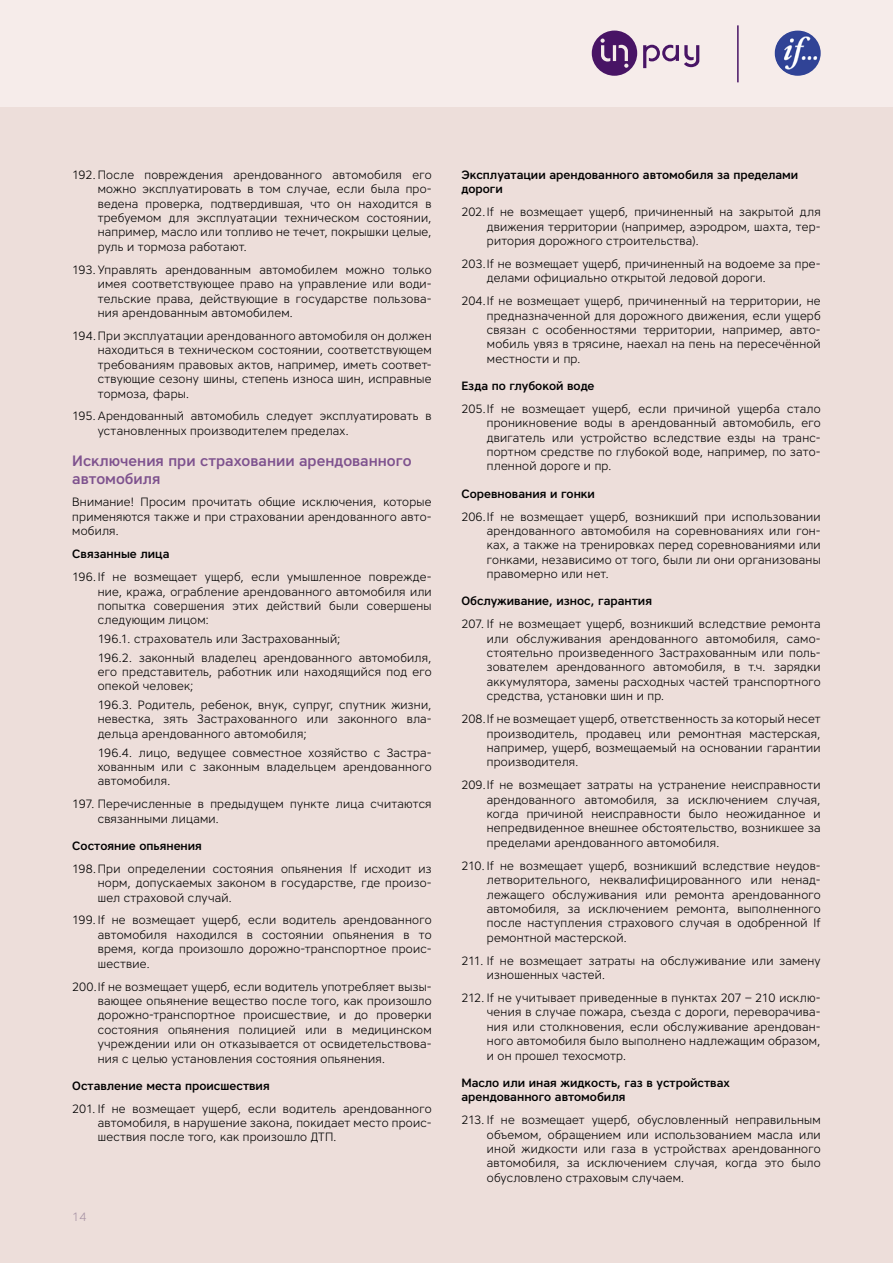
<style>
.page{position:relative;width:893px;height:1263px;background:#fff}
.page>*{position:absolute;margin:0;border:0;box-sizing:border-box;transform-origin:0 0}
.t1{font:500 15px/18px "Core Sans A55";color:#7e528e}
.t2{font:300 12px/14.4px "Core Sans A35";letter-spacing:.02em;color:#000;text-align:justify}
.t3{font:500 12px/14.4px "Core Sans A55";color:#000}
.t4{font:300 12px "Core Sans A35";color:#a995a6}
</style>
<div class="page">
<div style="left:0;top:106px;width:893px;height:1157px;background:#eddeda"></div>
<div style="left:0;top:0;width:893px;height:106px;background:#f6ecea"></div>
<svg style="left:592px;top:31px;width:107px;height:45px"></svg>
<img style="left:775px;top:31px;width:46px;height:45px;border-radius:23px">
<hr style="left:737px;top:25px;width:2px;height:57px;background:#481465">
<p class="t2" style="left:98px;top:167px;width:335px;text-indent:-26px">192.После повреждения арендованного автомобиля его можно эксплуатировать в том случае, если была про&shy;ведена проверка, подтвердившая, что он находится в требуемом для эксплуатации техническом состоянии, например, масло или топливо не течет, покрышки целые, руль и тормоза работают.</p>
<p class="t2" style="left:98px;top:262px;width:335px;text-indent:-26px">193.Управлять арендованным автомобилем можно только имея соответствующее право на управление или води&shy;тельские права, действующие в государстве пользова&shy;ния арендованным автомобилем.</p>
<p class="t2" style="left:98px;top:328px;width:335px;text-indent:-26px">194.При эксплуатации арендованного автомобиля он должен находиться в техническом состоянии, соответствующем требованиям правовых актов, например, иметь соответ&shy;ствующие сезону шины, степень износа шин, исправные тормоза, фары.</p>
<p class="t2" style="left:98px;top:409px;width:335px;text-indent:-26px">195.Арендованный автомобиль следует эксплуатировать в установленных производителем пределах.</p>
<p class="t1" style="left:72px;top:451px;width:341px">Исключения при страховании арендованного автомобиля</p>
<p class="t2" style="left:72px;top:495px;width:361px">Внимание! Просим прочитать общие исключения, которые применяются также и при страховании арендованного авто&shy;мобиля.</p>
<p class="t3" style="left:72px;top:546px;width:99px">Связанные лица</p>
<p class="t2" style="left:98px;top:569px;width:335px;text-indent:-26px">196.If не возмещает ущерб, если умышленное поврежде&shy;ние, кража, ограбление арендованного автомобиля или попытка совершения этих действий были совершены следующим лицом:</p>
<p class="t2" style="left:98px;top:629px;width:335px;line-height:18.6px">196.1. страхователь или Застрахованный;<br>196.2. законный владелец арендованного автомобиля,</p>
<p class="t2" style="left:98px;top:664px;width:335px">его представитель, работник или находящийся под его опекой человек;</p>
<p class="t2" style="left:98px;top:697px;width:335px">196.3. Родитель, ребенок, внук, супруг, спутник жизни, невестка, зять Застрахованного или законного вла&shy;дельца арендованного автомобиля;</p>
<p class="t2" style="left:98px;top:745px;width:335px">196.4. лицо, ведущее совместное хозяйство с Застра&shy;хованным или с законным владельцем арендованного автомобиля.</p>
<p class="t2" style="left:98px;top:796px;width:335px;text-indent:-26px">197. Перечисленные в предыдущем пункте лица считаются связанными лицами.</p>
<p class="t3" style="left:72px;top:838px;width:131px">Состояние опьянения</p>
<p class="t2" style="left:98px;top:861px;width:335px;text-indent:-26px">198.При определении состояния опьянения If исходит из норм, допускаемых законом в государстве, где произо&shy;шел страховой случай.</p>
<p class="t2" style="left:98px;top:913px;width:335px;text-indent:-26px">199.If не возмещает ущерб, если водитель арендованного автомобиля находился в состоянии опьянения в то время, когда произошло дорожно-транспортное проис&shy;шествие.</p>
<p class="t2" style="left:98px;top:979px;width:335px;text-indent:-26px">200.If не возмещает ущерб, если водитель употребляет вызы&shy;вающее опьянение вещество после того, как произошло дорожно-транспортное происшествие, и до проверки состояния опьянения полицией или в медицинском учреждении или он отказывается от освидетельствова&shy;ния с целью установления состояния опьянения.</p>
<p class="t3" style="left:72px;top:1078px;width:199px">Оставление места происшествия</p>
<p class="t2" style="left:98px;top:1101px;width:335px;text-indent:-26px">201. If не возмещает ущерб, если водитель арендованного автомобиля, в нарушение закона, покидает место проис&shy;шествия после того, как произошло ДТП.</p>
<p class="t4" style="left:72px;top:1208px;width:16px">14</p>
<p class="t3" style="left:461px;top:167px;width:338px">Эксплуатации арендованного автомобиля за пределами дороги</p>
<p class="t2" style="left:487px;top:205px;width:335px;text-indent:-26px">202.If не возмещает ущерб, причиненный на закрытой для движения территории (например, аэродром, шахта, тер&shy;ритория дорожного строительства).</p>
<p class="t2" style="left:487px;top:256px;width:335px;text-indent:-26px">203.If не возмещает ущерб, причиненный на водоеме за пре&shy;делами официально открытой ледовой дороги.</p>
<p class="t2" style="left:487px;top:294px;width:335px;text-indent:-26px">204.If не возмещает ущерб, причиненный на территории, не предназначенной для дорожного движения, если ущерб связан с особенностями территории, например, авто&shy;мобиль увяз в трясине, наехал на пень на пересечённой местности и пр.</p>
<p class="t3" style="left:461px;top:378px;width:135px">Езда по глубокой воде</p>
<p class="t2" style="left:487px;top:401px;width:335px;text-indent:-26px">205.If не возмещает ущерб, если причиной ущерба стало проникновение воды в арендованный автомобиль, его двигатель или устройство вследствие езды на транс&shy;портном средстве по глубокой воде, например, по зато&shy;пленной дороге и пр.</p>
<p class="t3" style="left:461px;top:486px;width:135px">Соревнования и гонки</p>
<p class="t2" style="left:487px;top:509px;width:335px;text-indent:-26px">206.If не возмещает ущерб, возникший при использовании арендованного автомобиля на соревнованиях или гон&shy;ках, а также на тренировках перед соревнованиями или гонками, независимо от того, были ли они организованы правомерно или нет.</p>
<p class="t3" style="left:461px;top:594px;width:192px">Обслуживание, износ, гарантия</p>
<p class="t2" style="left:487px;top:617px;width:335px;text-indent:-26px">207. If не возмещает ущерб, возникший вследствие ремонта или обслуживания арендованного автомобиля, само&shy;стоятельно произведенного Застрахованным или поль&shy;зователем арендованного автомобиля, в т.ч. зарядки аккумулятора, замены расходных частей транспортного средства, установки шин и пр.</p>
<p class="t2" style="left:487px;top:711px;width:335px;text-indent:-26px">208.If не возмещает ущерб, ответственность за который несет производитель, продавец или ремонтная мастерская, например, ущерб, возмещаемый на основании гарантии производителя.</p>
<p class="t2" style="left:487px;top:778px;width:335px;text-indent:-26px">209.If не возмещает затраты на устранение неисправности арендованного автомобиля, за исключением случая, когда причиной неисправности было неожиданное и непредвиденное внешнее обстоятельство, возникшее за пределами арендованного автомобиля.</p>
<p class="t2" style="left:487px;top:858px;width:335px;text-indent:-26px">210. If не возмещает ущерб, возникший вследствие неудов&shy;летворительного, неквалифицированного или ненад&shy;лежащего обслуживания или ремонта арендованного автомобиля, за исключением ремонта, выполненного после наступления страхового случая в одобренной If ремонтной мастерской.</p>
<p class="t2" style="left:487px;top:953px;width:335px;text-indent:-26px">211. If не возмещает затраты на обслуживание или замену изношенных частей.</p>
<p class="t2" style="left:487px;top:990px;width:335px;text-indent:-26px">212. If не учитывает приведенные в пунктах 207 – 210 исклю&shy;чения в случае пожара, съезда с дороги, переворачива&shy;ния или столкновения, если обслуживание арендован&shy;ного автомобиля было выполнено надлежащим образом, и он прошел техосмотр.</p>
<p class="t3" style="left:461px;top:1075px;width:270px">Масло или иная жидкость, газ в устройствах арендованного автомобиля</p>
<p class="t2" style="left:487px;top:1112px;width:335px;text-indent:-26px">213. If не возмещает ущерб, обусловленный неправильным объемом, обращением или использованием масла или иной жидкости или газа в устройствах арендованного автомобиля, за исключением случая, когда это было обусловлено страховым случаем.</p>
</div>
